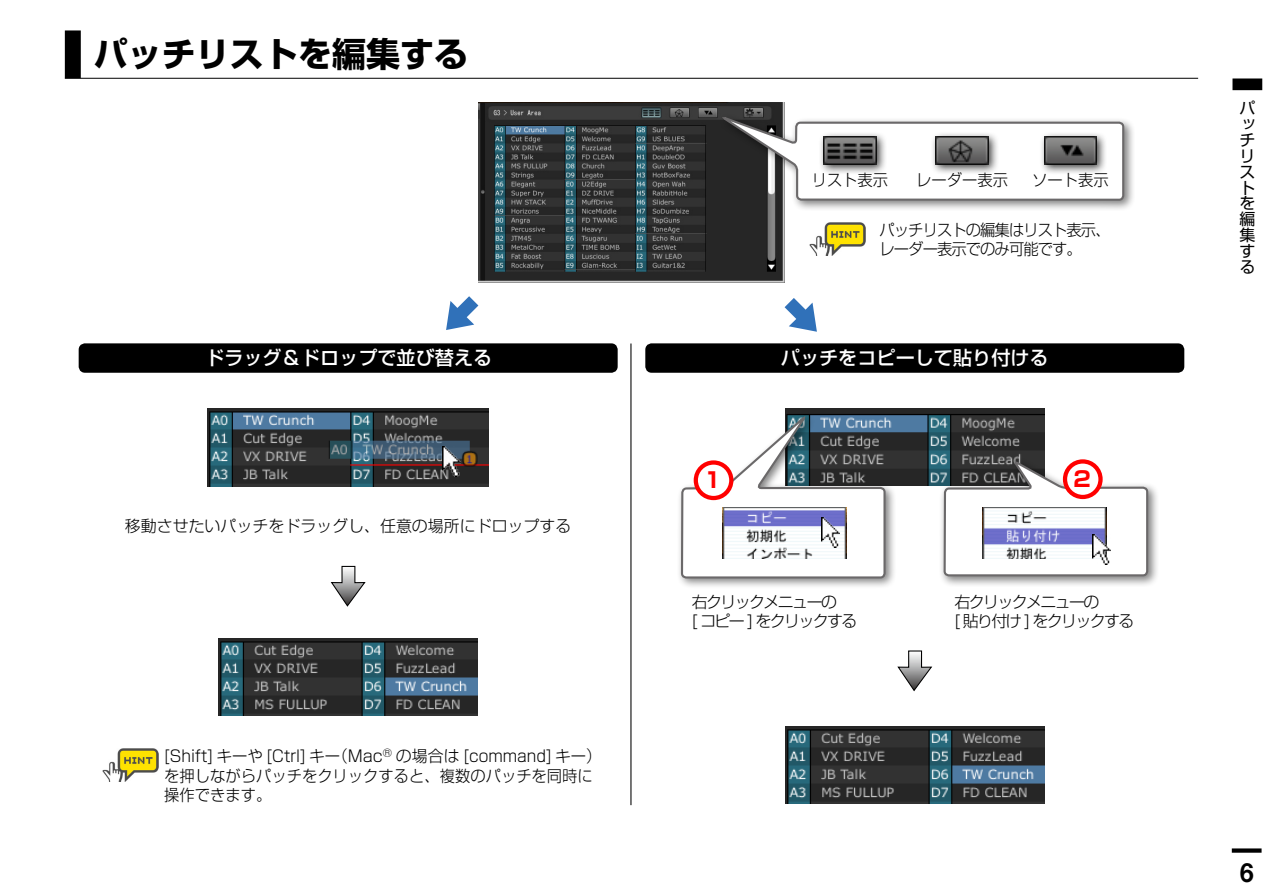
<style>
.page{position:relative;width:1263px;height:893px;background:#fff}
.page>*{position:absolute;margin:0;border:0;box-sizing:border-box;transform-origin:0 0}
.t1{font:700 34.05px "Shin Go Pr 5";color:#000}
.t2{font:25.5px "Midashi Go Pr 6 N MB31";color:#000}
.t3{font:700 21.3px "Shin Go Pr 5";color:#f00}
.t4{font:500 19.2px "Shin Go Pr 5";color:#fff}
.t5{font:300 15.9px/19.2px "Shin Go Pr 5";color:#000;scale:.96 1}
.t6{font:300 15.9px/19.2px "Shin Go Pr 5";letter-spacing:-.1em;color:#000}
.t7{font:300 15.9px/19.2px "Shin Go Pr 5";letter-spacing:-.06em;color:#000;scale:.96 1}
.t8{font:300 15.9px "Shin Go Pr 5";color:#000}
.t9{font:15.9px/15.9px "Shin Go Pr 5";color:#000}
</style>
<div class="page">
<div style="left:1232px;top:848px;width:29px;height:5px;background:#000"></div>
<div style="left:1234px;top:81px;width:26px;height:7px;background:#000"></div>
<div style="left:1232px;top:78px;width:30px;height:12px;border:4px solid #000"></div>
<div style="left:647px;top:345px;width:535px;height:26px;background:#000;border-radius:4px"></div>
<div style="left:645px;top:343px;width:539px;height:30px;border:4px solid #000;border-radius:4px"></div>
<img style="left:207px;top:408px;width:282px;height:79px">
<div style="left:81px;top:345px;width:534px;height:26px;background:#000;border-radius:4px"></div>
<div style="left:79px;top:343px;width:539px;height:30px;border:4px solid #000;border-radius:4px"></div>
<hr style="left:65px;top:78px;width:1133px;height:1px;background:#000">
<div style="left:67px;top:33px;width:12px;height:43px;background:#000"></div>
<div style="left:65px;top:30px;width:16px;height:48px;border:4px solid #000"></div>
<hr style="left:630px;top:343px;width:1px;height:462px;background:#000">
<svg style="left:330px;top:565px;width:36px;height:42px"></svg>
<svg style="left:897px;top:650px;width:36px;height:42px"></svg>
<img style="left:103px;top:749px;width:55px;height:32px">
<div style="left:938px;top:456px;width:221px;height:131px;background:#000;opacity:.5"></div>
<svg style="left:942px;top:461px;width:207px;height:116px"></svg>
<div style="left:676px;top:412px;width:220px;height:177px;background:#000;opacity:.5"></div>
<svg style="left:680px;top:416px;width:207px;height:173px"></svg>
<div style="left:696px;top:462px;width:35px;height:36px;background:#fff;border-radius:50%"></div>
<div style="left:694px;top:460px;width:39px;height:40px;border:4px solid #f00;border-radius:50%"></div>
<svg style="left:446px;top:296px;width:32px;height:34px"></svg>
<img style="left:478px;top:102px;width:306px;height:181px">
<img style="left:442px;top:446px;width:18px;height:30px">
<img style="left:219px;top:638px;width:259px;height:78px">
<div style="left:718px;top:112px;width:416px;height:99px;background:#000;opacity:.5"></div>
<svg style="left:722px;top:116px;width:403px;height:410px"></svg>
<div style="left:818px;top:131px;width:69px;height:45px;background:#000;opacity:.75"></div>
<img style="left:824px;top:136px;width:52px;height:29px">
<div style="left:930px;top:131px;width:70px;height:45px;background:#000;opacity:.75"></div>
<img style="left:936px;top:136px;width:52px;height:29px">
<div style="left:1039px;top:131px;width:69px;height:45px;background:#000;opacity:.75"></div>
<img style="left:1044px;top:136px;width:53px;height:29px">
<img style="left:785px;top:726px;width:259px;height:78px">
<img style="left:722px;top:507px;width:124px;height:51px">
<img style="left:982px;top:507px;width:124px;height:51px">
<img style="left:822px;top:518px;width:18px;height:30px">
<img style="left:1093px;top:535px;width:18px;height:30px">
<h1 class="t1" style="left:94px;top:27px;width:376px">パッチリストを編集する</h1>
<p class="t4" style="left:205px;top:342px;width:289px">ドラッグ＆ドロップで並び替える</p>
<p class="t8" style="left:125px;top:513px;width:448px">移動させたいパッチをドラッグし、任意の場所にドロップする</p>
<p class="t5" style="left:164px;top:745px;width:457px">[Shift] キーや [Ctrl] キー（Mac<sup>®</sup> の場合は [command] キー）を押しながらパッチをクリックすると、複数のパッチを同時に操作できます。</p>
<p class="t5" style="left:812px;top:169px;width:81px">リスト表示</p>
<p class="t5" style="left:916px;top:169px;width:97px">レーダー表示</p>
<p class="t5" style="left:1032px;top:169px;width:81px">ソート表示</p>
<p class="t7" style="left:879px;top:219px;width:242px">パッチリストの編集はリスト表示、レーダー表示でのみ可能です。</p>
<p class="t4" style="left:781px;top:342px;width:269px">パッチをコピーして貼り付ける</p>
<h3 class="t3" style="left:704px;top:463px;width:19px">1</h3>
<h3 class="t3" style="left:1073px;top:462px;width:19px">2</h3>
<p class="t6" style="left:692px;top:590px;width:167px">右クリックメニューの<br>[ コピー ] をクリックする</p>
<p class="t6" style="left:954px;top:590px;width:182px">右クリックメニューの<br>[ 貼り付け ] をクリックする</p>
<p class="t9" style="left:1239px;top:98px;width:17px">パッチリストを編集する</p>
<h2 class="t2" style="left:1240px;top:852px;width:16px">6</h2>
</div>
